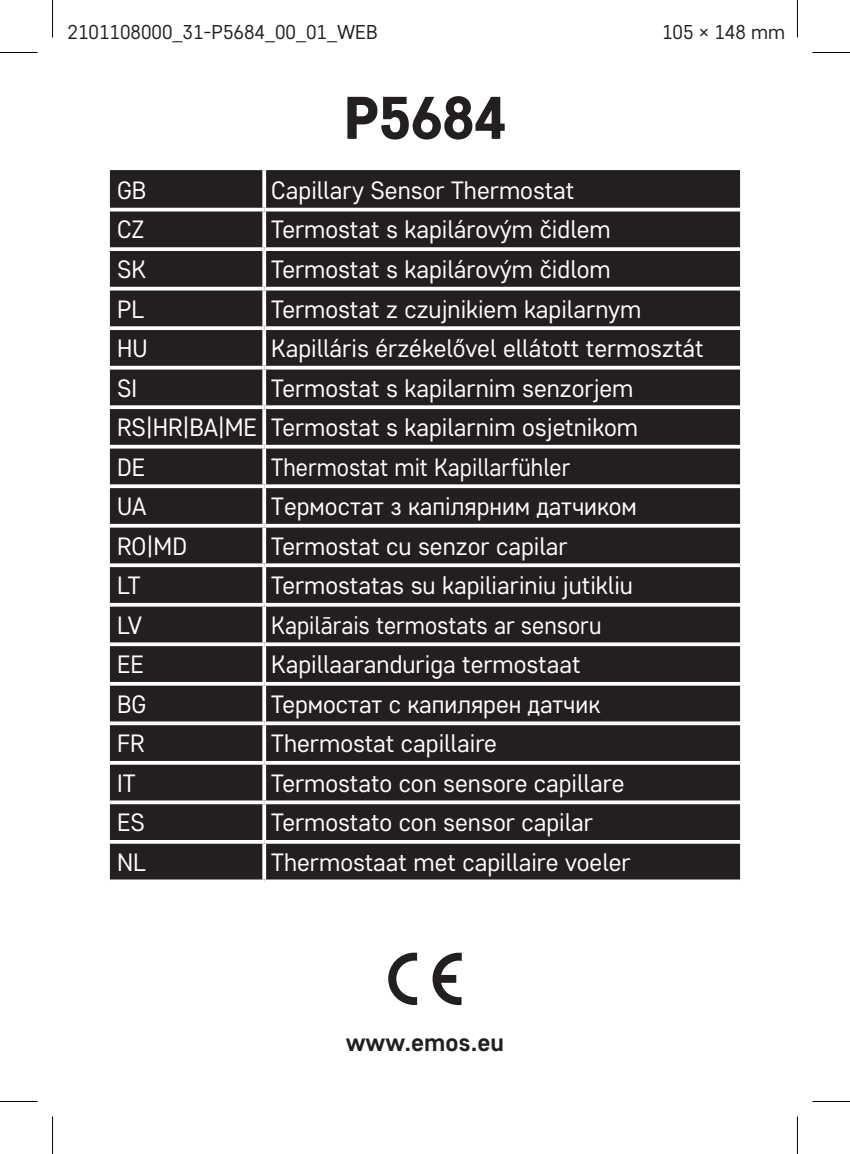
<style>
.page{position:relative;width:850px;height:1154px;background:#fff}
.page>*{position:absolute;margin:0;border:0;box-sizing:border-box;transform-origin:0 0}
.t1{font:800 60px "Core Sans D65";letter-spacing:-.02em;color:#231f20}
.t2{font:25px/39.5px "Core Sans D35";color:#fff}
.t3{font:25px "Core Sans D35";color:#fff;scale:.95 1}
.t4{font:700 25px "Core Sans D55";color:#231f20}
.t5{font:20px "Core Sans D35";color:#231f20}
</style>
<div class="page">
<div style="left:110px;top:170px;width:629px;height:709px;background:#231f20"></div>
<svg style="left:262px;top:170px;width:4px;height:38px"></svg>
<hr style="left:110px;top:208px;width:154px;height:3px;background:#fff">
<hr style="left:264px;top:208px;width:475px;height:3px;background:#fff">
<svg style="left:262px;top:211px;width:4px;height:36px"></svg>
<svg style="left:110px;top:247px;width:154px;height:4px"></svg>
<svg style="left:264px;top:247px;width:475px;height:4px"></svg>
<svg style="left:262px;top:251px;width:4px;height:36px"></svg>
<hr style="left:110px;top:287px;width:154px;height:3px;background:#fff">
<hr style="left:264px;top:287px;width:475px;height:3px;background:#fff">
<svg style="left:262px;top:290px;width:4px;height:36px"></svg>
<svg style="left:110px;top:326px;width:154px;height:4px"></svg>
<svg style="left:264px;top:326px;width:475px;height:4px"></svg>
<svg style="left:262px;top:330px;width:4px;height:36px"></svg>
<svg style="left:110px;top:366px;width:154px;height:4px"></svg>
<svg style="left:264px;top:366px;width:475px;height:4px"></svg>
<svg style="left:262px;top:370px;width:4px;height:35px"></svg>
<svg style="left:110px;top:405px;width:154px;height:4px"></svg>
<svg style="left:264px;top:405px;width:475px;height:4px"></svg>
<svg style="left:262px;top:409px;width:4px;height:36px"></svg>
<svg style="left:110px;top:445px;width:154px;height:4px"></svg>
<svg style="left:264px;top:445px;width:475px;height:4px"></svg>
<svg style="left:262px;top:449px;width:4px;height:35px"></svg>
<svg style="left:110px;top:484px;width:154px;height:4px"></svg>
<svg style="left:264px;top:484px;width:475px;height:4px"></svg>
<svg style="left:262px;top:488px;width:4px;height:36px"></svg>
<svg style="left:110px;top:524px;width:154px;height:4px"></svg>
<svg style="left:264px;top:524px;width:475px;height:4px"></svg>
<svg style="left:262px;top:528px;width:4px;height:35px"></svg>
<svg style="left:110px;top:563px;width:154px;height:4px"></svg>
<svg style="left:264px;top:563px;width:475px;height:4px"></svg>
<svg style="left:262px;top:567px;width:4px;height:36px"></svg>
<svg style="left:110px;top:603px;width:154px;height:4px"></svg>
<svg style="left:264px;top:603px;width:475px;height:4px"></svg>
<svg style="left:262px;top:607px;width:4px;height:35px"></svg>
<svg style="left:110px;top:642px;width:154px;height:4px"></svg>
<svg style="left:264px;top:642px;width:475px;height:4px"></svg>
<svg style="left:262px;top:646px;width:4px;height:36px"></svg>
<svg style="left:110px;top:682px;width:154px;height:4px"></svg>
<svg style="left:264px;top:682px;width:475px;height:4px"></svg>
<svg style="left:262px;top:686px;width:4px;height:35px"></svg>
<svg style="left:110px;top:721px;width:154px;height:4px"></svg>
<svg style="left:264px;top:721px;width:475px;height:4px"></svg>
<svg style="left:262px;top:725px;width:4px;height:36px"></svg>
<svg style="left:110px;top:761px;width:154px;height:4px"></svg>
<svg style="left:264px;top:761px;width:475px;height:4px"></svg>
<svg style="left:262px;top:765px;width:4px;height:35px"></svg>
<svg style="left:110px;top:800px;width:154px;height:4px"></svg>
<svg style="left:264px;top:800px;width:475px;height:4px"></svg>
<svg style="left:262px;top:804px;width:4px;height:36px"></svg>
<svg style="left:110px;top:840px;width:154px;height:4px"></svg>
<svg style="left:264px;top:840px;width:475px;height:4px"></svg>
<svg style="left:262px;top:844px;width:4px;height:35px"></svg>
<svg style="left:110px;top:879px;width:154px;height:1px"></svg>
<svg style="left:264px;top:879px;width:475px;height:3px"></svg>
<svg style="left:388px;top:953px;width:73px;height:52px"></svg>
<hr style="left:0;top:52px;width:38px;height:1px;background:#000">
<hr style="left:812px;top:52px;width:37px;height:1px;background:#000">
<hr style="left:0;top:1101px;width:38px;height:1px;background:#000">
<hr style="left:812px;top:1101px;width:37px;height:1px;background:#000">
<hr style="left:52px;top:0;width:1px;height:38px;background:#000">
<hr style="left:52px;top:1116px;width:1px;height:38px;background:#000">
<hr style="left:796px;top:0;width:1px;height:38px;background:#000">
<hr style="left:796px;top:1116px;width:1px;height:38px;background:#000">
<p class="t5" style="left:68px;top:19px;width:311px">2101108000_31-P5684_00_01_WEB</p>
<p class="t5" style="left:661px;top:19px;width:124px">105 × 148 mm</p>
<h1 class="t1" style="left:343px;top:78px;width:164px">P5684</h1>
<p class="t2" style="left:117px;top:170px;width:31px">GB</p>
<p class="t2" style="left:271px;top:170px;width:304px">Capillary Sensor Thermostat</p>
<p class="t2" style="left:117px;top:209px;width:29px">CZ</p>
<p class="t2" style="left:271px;top:209px;width:341px">Termostat s kapilárovým čidlem</p>
<p class="t2" style="left:117px;top:249px;width:30px">SK</p>
<p class="t2" style="left:271px;top:249px;width:341px">Termostat s kapilárovým čidlom</p>
<p class="t2" style="left:117px;top:288px;width:29px">PL</p>
<p class="t2" style="left:271px;top:288px;width:371px">Termostat z czujnikiem kapilarnym</p>
<p class="t2" style="left:117px;top:328px;width:32px">HU</p>
<p class="t2" style="left:271px;top:328px;width:433px">Kapilláris érzékelővel ellátott termosztát</p>
<p class="t2" style="left:117px;top:367px;width:21px">SI</p>
<p class="t2" style="left:117px;top:367px;width:522px;text-indent:154px">Termostat s kapilarnim senzorjem<br>RS|HR|BA|ME Termostat s kapilarnim osjetnikom<br>DE</p>
<p class="t3" style="left:271px;top:451px;width:316px">Thermostat mit Kapillarfühler</p>
<p class="t2" style="left:117px;top:486px;width:31px">UA</p>
<p class="t2" style="left:271px;top:486px;width:367px">Tермостат з капілярним датчиком</p>
<p class="t2" style="left:117px;top:525px;width:72px">RO|MD</p>
<p class="t2" style="left:271px;top:525px;width:298px">Termostat cu senzor capilar</p>
<p class="t2" style="left:117px;top:565px;width:25px">LT</p>
<p class="t2" style="left:271px;top:565px;width:363px">Termostatas su kapiliariniu jutikliu</p>
<p class="t2" style="left:117px;top:604px;width:26px">LV</p>
<p class="t3" style="left:271px;top:609px;width:349px">Kapilārais termostats ar sensoru</p>
<p class="t2" style="left:117px;top:644px;width:28px">EE</p>
<p class="t2" style="left:271px;top:644px;width:310px">Kapillaaranduriga termostaat</p>
<p class="t2" style="left:117px;top:683px;width:31px">BG</p>
<p class="t2" style="left:271px;top:683px;width:330px">Термостат с капилярен датчик</p>
<p class="t2" style="left:117px;top:723px;width:29px">FR</p>
<p class="t2" style="left:271px;top:723px;width:227px">Thermostat capillaire</p>
<p class="t2" style="left:117px;top:762px;width:20px">IT</p>
<p class="t2" style="left:271px;top:762px;width:354px">Termostato con sensore capillare</p>
<p class="t2" style="left:117px;top:802px;width:29px">ES</p>
<p class="t2" style="left:271px;top:802px;width:323px">Termostato con sensor capilar</p>
<p class="t2" style="left:117px;top:841px;width:30px">NL</p>
<p class="t2" style="left:271px;top:841px;width:361px">Thermostaat met capillaire voeler</p>
<p class="t4" style="left:345px;top:1026px;width:160px">www.emos.eu</p>
</div>
